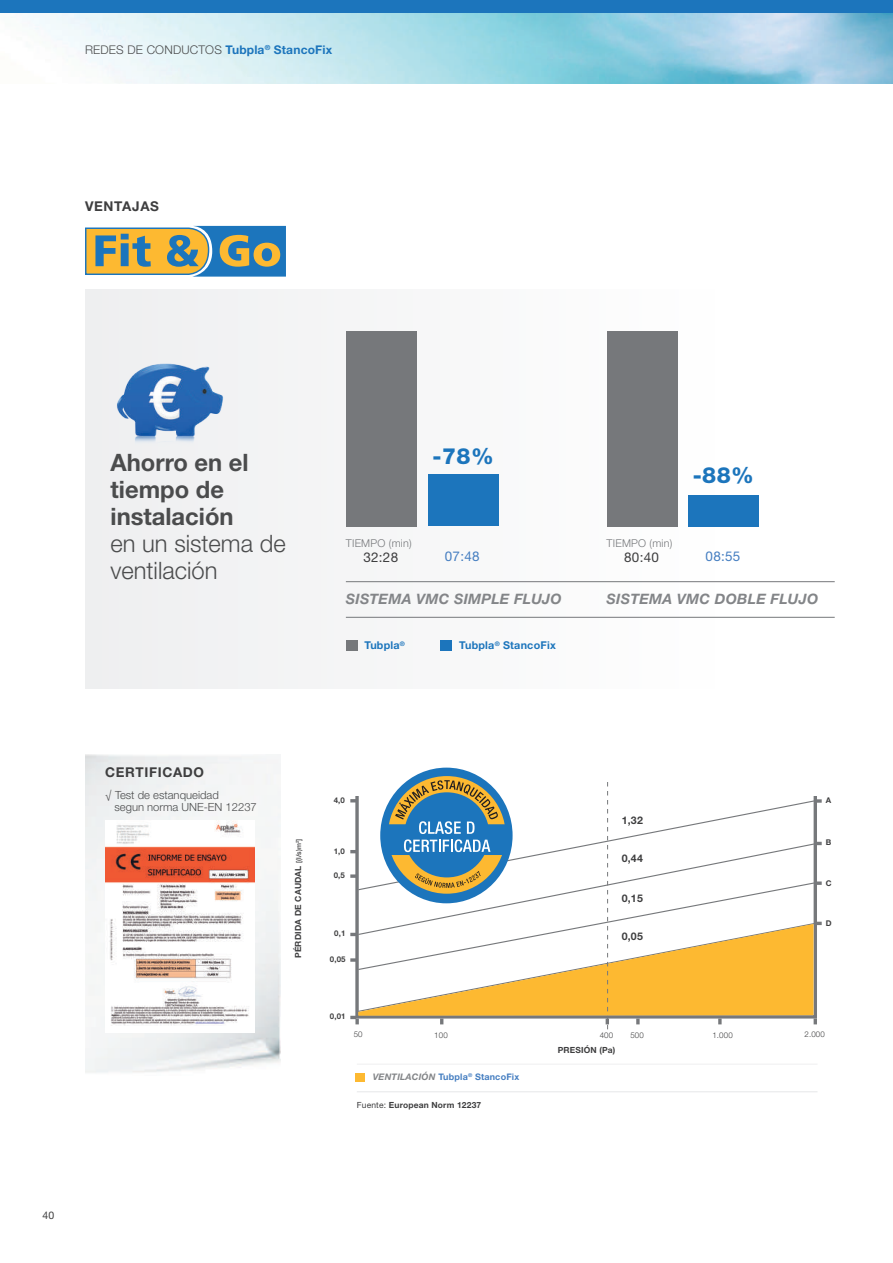
<style>
.page{position:relative;width:893px;height:1263px;background:#fff}
.page>*{position:absolute;margin:0;border:0;box-sizing:border-box;transform-origin:0 0}
.t1{font:700 24px/27px "Helvetica Neue LT Std";color:#4b4c4d}
.t2{font:300 24px/27px "Helvetica Neue LT Std";color:#4b4c4d}
.t3{font:800 22.2px "Helvetica Neue LT Std";color:#1c75bc}
.t4{font:italic 700 14.4px "Helvetica Neue LT Pro";letter-spacing:.02em;color:#838588}
.t5{font:700 13.5px "Helvetica Neue LT Std";letter-spacing:.05em;color:#3e3e3f}
.t6{font:13.5px "Helvetica Neue LT Std";letter-spacing:.02em;color:#3e3e3f}
.t7{font:13.5px "Helvetica Neue LT Std";letter-spacing:.02em;color:#457ec1}
.t8{font:300 12px "Helvetica Neue LT Std";letter-spacing:.015em;color:#4b4c4d}
.t9{font:300 11.25px/12.8px "Helvetica Neue LT Std";color:#4b4c4d}
.t10{font:700 10.8px "Helvetica Neue LT Std";letter-spacing:.02em;color:#1c75bc}
.t11{font:300 10.8px "Helvetica Neue LT Std";letter-spacing:.02em;color:#76787b}
.t12{font:700 10.5px "Helvetica Neue LT Std";letter-spacing:.02em;color:#3e3e3f}
.t13{font:10.5px "Helvetica Neue LT Std";color:#3e3e3f}
.t14{font:700 9px "Helvetica Neue LT Std";letter-spacing:.02em;color:#457ec1}
.t15{font:700 8.4px "Helvetica Neue LT Std";letter-spacing:.02em;color:#3e3e3f}
.t16{font:700 7.95px "Helvetica Neue LT Std";color:#3e3e3f}
.t17{font:300 7.95px "Helvetica Neue LT Std";letter-spacing:.02em;color:#3e3e3f}
.t18{font:700 6.3px "Helvetica Neue LT Std";color:#1c75bc}
.s1{font-weight:700;color:#1c75bc}
.s2{color:#3e3e3f}
.s3{font-weight:500;font-size:6.75px}
.s4{font-family:"Helvetica Neue LT Pro";font-style:italic;color:#838588}
.s5{font-weight:400}
</style>
<div class="page">
<img style="left:20px;top:13px;width:873px;height:71px">
<div style="left:355px;top:1073px;width:9px;height:8px;background:#fdb931"></div>
<hr style="left:357px;top:1064px;width:460px;height:1px;background:#efeff0">
<hr style="left:357px;top:1091px;width:460px;height:1px;background:#e6e7e9">
<svg style="left:380px;top:768px;width:133px;height:135px"></svg>
<svg style="left:350px;top:780px;width:472px;height:249px"></svg>
<div style="left:85px;top:289px;width:788px;height:400px;background:#f9f9f9"></div>
<div style="left:346px;top:640px;width:11px;height:11px;background:#76787b"></div>
<div style="left:440px;top:640px;width:12px;height:11px;background:#1c75bc"></div>
<div style="left:346px;top:331px;width:71px;height:195px;background:#76787b"></div>
<div style="left:607px;top:331px;width:70px;height:195px;background:#76787b"></div>
<div style="left:428px;top:474px;width:71px;height:52px;background:#1c75bc"></div>
<div style="left:688px;top:495px;width:71px;height:31px;background:#1c75bc"></div>
<hr style="left:346px;top:581px;width:489px;height:1px;background:#76787b">
<hr style="left:346px;top:617px;width:489px;height:1px;background:#76787b">
<img style="left:85px;top:344px;width:139px;height:110px">
<svg style="left:85px;top:226px;width:201px;height:51px;background:#8f9c80"></svg>
<img style="left:105px;top:821px;width:150px;height:204px">
<div style="left:0;top:0;width:893px;height:13px;background:#1c75bc"></div>
<h3 class="t8" style="left:85px;top:43px;width:249px">REDES DE CONDUCTOS <span class="s1">Tubpla</span><sup>®</sup> <span class="s1">StancoFix</span></h3>
<h3 class="t5" style="left:85px;top:198px;width:75px">VENTAJAS</h3>
<p class="t13" style="left:43px;top:1208px;width:13px">40</p>
<h1 class="t1" style="left:111px;top:449px;width:140px">Ahorro en el tiempo de instalación</h1>
<h1 class="t2" style="left:111px;top:530px;width:177px">en un sistema de ventilación</h1>
<p class="t11" style="left:346px;top:536px;width:67px">TIEMPO (min)</p>
<h3 class="t6" style="left:363px;top:549px;width:36px">32:28</h3>
<h2 class="t3" style="left:433px;top:443px;width:63px">-78%</h2>
<h2 class="t3" style="left:693px;top:462px;width:63px">-88%</h2>
<p class="t11" style="left:607px;top:536px;width:67px">TIEMPO (min)</p>
<h3 class="t7" style="left:445px;top:548px;width:36px">07:48</h3>
<h3 class="t6" style="left:624px;top:549px;width:36px">80:40</h3>
<h3 class="t7" style="left:706px;top:548px;width:36px">08:55</h3>
<h3 class="t4" style="left:346px;top:589px;width:217px">SISTEMA VMC SIMPLE FLUJO</h3>
<h3 class="t4" style="left:607px;top:589px;width:213px">SISTEMA VMC DOBLE FLUJO</h3>
<p class="t10" style="left:459px;top:639px;width:98px">Tubpla<sup>®</sup> StancoFix</p>
<p class="t10" style="left:365px;top:638px;width:37px">Tubpla</p>
<p class="t18" style="left:400px;top:639px;width:7px">®</p>
<h3 class="t5" style="left:105px;top:764px;width:100px">CERTIFICADO</h3>
<h3 class="t9" style="left:115px;top:788px;width:144px;text-indent:-9px"><span class="s2">√</span> Test de estanqueidad<br>segun norma UNE-EN 12237</h3>
<p class="t15" style="left:293px;top:958px;width:121px;rotate:-90deg">PÉRDIDA DE CAUDAL <span class="s3">[(l/s)m</span><sup>2</sup><span class="s3">]</span></p>
<p class="t16" style="left:334px;top:795px;width:13px">4,0</p>
<p class="t16" style="left:334px;top:846px;width:13px">1,0</p>
<p class="t16" style="left:334px;top:870px;width:13px">0,5</p>
<p class="t16" style="left:334px;top:928px;width:13px">0,1</p>
<p class="t16" style="left:330px;top:954px;width:17px">0,05</p>
<p class="t12" style="left:622px;top:814px;width:23px">1,32</p>
<p class="t12" style="left:622px;top:851px;width:23px">0,44</p>
<p class="t12" style="left:622px;top:891px;width:23px">0,15</p>
<p class="t12" style="left:622px;top:930px;width:23px">0,05</p>
<p class="t16" style="left:826px;top:795px;width:7px">A</p>
<p class="t16" style="left:826px;top:837px;width:7px">B</p>
<p class="t16" style="left:826px;top:878px;width:7px">C</p>
<p class="t16" style="left:826px;top:918px;width:7px">D</p>
<p class="t16" style="left:330px;top:1011px;width:17px">0,01</p>
<p class="t17" style="left:354px;top:1030px;width:10px">50</p>
<p class="t17" style="left:434px;top:1030px;width:15px">100</p>
<p class="t17" style="left:600px;top:1030px;width:15px">400</p>
<p class="t17" style="left:630px;top:1030px;width:15px">500</p>
<p class="t17" style="left:712px;top:1030px;width:22px">1.000</p>
<p class="t17" style="left:804px;top:1030px;width:22px">2.000</p>
<p class="t14" style="left:373px;top:1071px;width:148px"><span class="s4">VENTILACIÓN</span> Tubpla<sup>®</sup> StancoFix</p>
<p class="t15" style="left:558px;top:1044px;width:59px">PRESIÓN (Pa)</p>
<p class="t15" style="left:357px;top:1099px;width:126px"><span class="s5">Fuente:</span> European Norm 12237</p>
</div>
